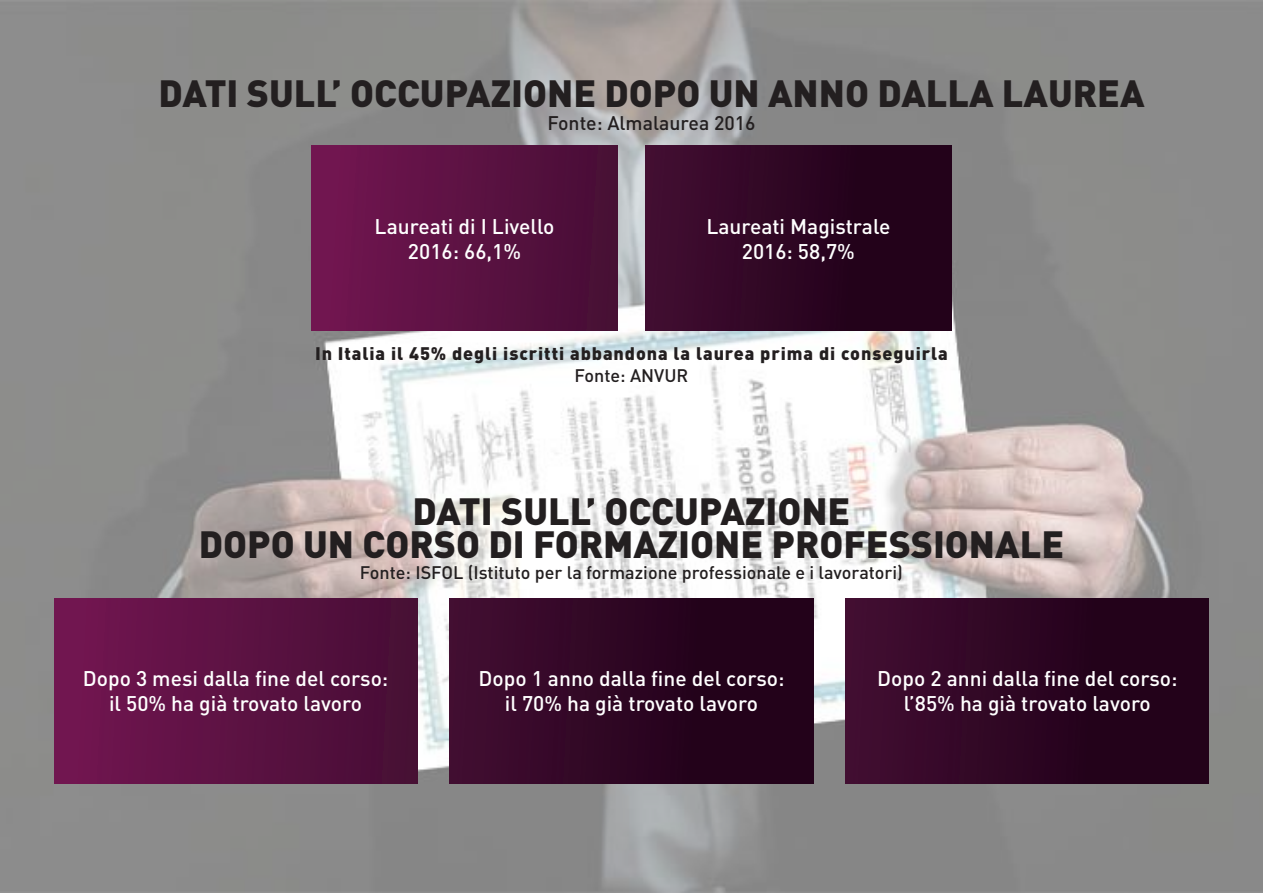
<style>
.page{position:relative;width:1263px;height:893px;background:#fff}
.page>*{position:absolute;margin:0;border:0;box-sizing:border-box;transform-origin:0 0}
.t1{font:900 37.5px/33px "DIN Pro";color:#231f20;text-align:center}
.t2{font:500 21px/25.2px "DIN Pro";color:#fff;text-align:center}
.t3{font:500 19.5px "DIN Pro";color:#231f20}
.t4{font:500 18px "DIN Pro";color:#231f20}
.t5{font:900 18px "DIN Pro";letter-spacing:.05em;color:#231f20}
</style>
<div class="page">
<img style="left:0;top:0;width:1263px;height:893px">
<div style="left:311px;top:146px;width:307px;height:185px;background:linear-gradient(to right,#731651,#460e34)"></div>
<div style="left:645px;top:146px;width:306px;height:185px;background:linear-gradient(to right,#400d30,#1c0015)"></div>
<div style="left:54px;top:598px;width:363px;height:185px;background:linear-gradient(to right,#731651,#460e34)"></div>
<div style="left:450px;top:598px;width:363px;height:185px;background:linear-gradient(to right,#400d30,#1c0015)"></div>
<div style="left:846px;top:598px;width:363px;height:185px;background:linear-gradient(to right,#400d30,#1c0015)"></div>
<h1 class="t1" style="left:158px;top:75px;width:988px">DATI SULL’ OCCUPAZIONE DOPO UN ANNO DALLA LAUREA</h1>
<p class="t3" style="left:547px;top:110px;width:210px">Fonte: Almalaurea 2016</p>
<p class="t2" style="left:375px;top:212px;width:181px">Laureati di I Livello<br>2016: 66,1%</p>
<p class="t2" style="left:706px;top:212px;width:186px">Laureati Magistrale<br>2016: 58,7%</p>
<p class="t5" style="left:315px;top:341px;width:634px">In Italia il 45% degli iscritti abbandona la laurea prima di conseguirla</p>
<p class="t4" style="left:575px;top:363px;width:115px">Fonte: ANVUR</p>
<h1 class="t1" style="left:199px;top:493px;width:867px">DATI SULL’ OCCUPAZIONE<br>DOPO UN CORSO DI FORMAZIONE PROFESSIONALE</h1>
<p class="t4" style="left:360px;top:560px;width:544px">Fonte: ISFOL (Istituto per la formazione professionale e i lavoratori)</p>
<p class="t2" style="left:83px;top:665px;width:307px">Dopo 3 mesi dalla fine del corso: il 50% ha già trovato lavoro</p>
<p class="t2" style="left:478px;top:665px;width:307px">Dopo 1 anno dalla fine del corso: il 70% ha già trovato lavoro</p>
<p class="t2" style="left:877px;top:665px;width:302px">Dopo 2 anni dalla fine del corso: l’85% ha già trovato lavoro</p>
</div>
